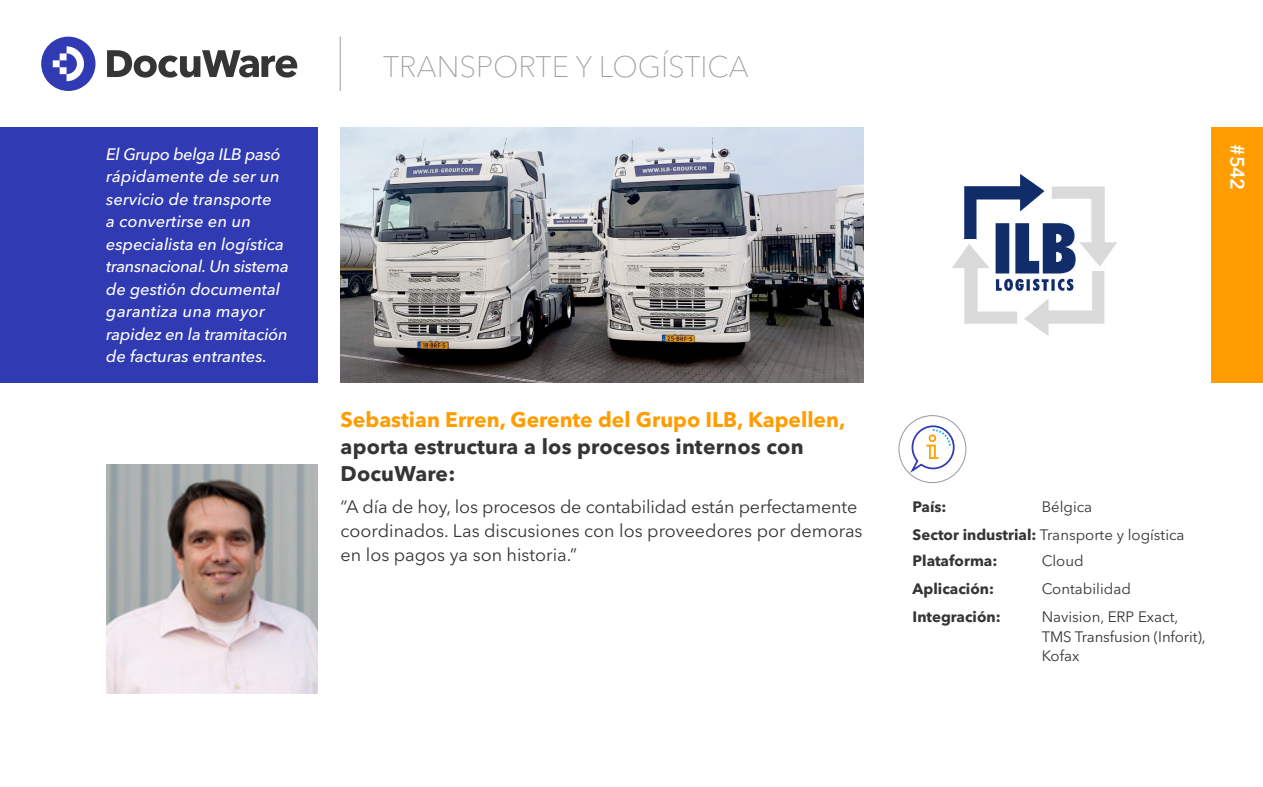
<style>
.page{position:relative;width:1263px;height:787px;background:#fff}
.page>*{position:absolute;margin:0;border:0;box-sizing:border-box;transform-origin:0 0}
.t1{font:100 29.4px "Avenir Next LT Pro";color:#9e9e9e}
.t2{font:700 21px/27px "Avenir Next LT Pro";letter-spacing:.01em;color:#353535}
.t3{font:700 21px "Avenir Next LT Pro";color:#ff9d00}
.t4{font:600 19.5px "Avenir Next LT Pro";color:#fff}
.t5{font:18px/24px "Avenir Next LT Pro";color:#353535}
.t6{font:italic 500 16.5px/22.5px "Avenir Next LT Pro";color:#fff}
.t7{font:15px/19.5px "Avenir Next LT Pro";color:#353535}
.t8{font:700 15px "Avenir Next LT Pro";color:#353535}
.s1{font-weight:700}
</style>
<div class="page">
<svg style="left:41px;top:37px;width:55px;height:54px"></svg>
<svg style="left:107px;top:50px;width:190px;height:28px"></svg>
<hr style="left:340px;top:37px;width:1px;height:54px;background:#9e9e9e">
<div style="left:1212px;top:128px;width:51px;height:255px;background:#ff9d00"></div>
<div style="left:0;top:128px;width:317px;height:255px;background:#303ab2"></div>
<div style="left:898px;top:415px;width:68px;height:68px;border:1px solid #9e9e9e;border-radius:50%"></div>
<svg style="left:908px;top:424px;width:47px;height:51px"></svg>
<img style="left:106px;top:465px;width:211px;height:228px">
<img style="left:953px;top:175px;width:163px;height:160px">
<img style="left:341px;top:128px;width:522px;height:255px">
<p class="t6" style="left:106px;top:143px;width:184px">El Grupo belga ILB pasó rápidamente de ser un servicio de transporte<br>a convertirse en un especialista en logística transnacional. Un sistema de gestión documental garantiza una mayor rapidez en la tramitación de facturas entrantes.</p>
<h1 class="t1" style="left:383px;top:49px;width:367px">TRANSPORTE Y LOGÍSTICA</h1>
<p class="t4" style="left:1249px;top:144px;width:47px;rotate:90deg">#542</p>
<p class="t3" style="left:341px;top:406px;width:506px">Sebastian Erren, Gerente del Grupo ILB, Kapellen,</p>
<p class="t2" style="left:341px;top:433px;width:465px">aporta estructura a los procesos internos con<br>DocuWare:</p>
<p class="t5" style="left:341px;top:495px;width:523px">“A día de hoy, los procesos de contabilidad están perfectamente coordinados. Las discusiones con los proveedores por demoras en los pagos ya son historia.”</p>
<p class="t8" style="left:913px;top:497px;width:35px">País:</p>
<p class="t7" style="left:913px;top:492px;width:273px;line-height:28px;text-indent:129px">Bélgica<br><span class="s1">Sector industrial:</span> Transporte y logística</p>
<p class="t8" style="left:913px;top:551px;width:86px">Plataforma:</p>
<p class="t7" style="left:1042px;top:551px;width:44px">Cloud</p>
<p class="t8" style="left:913px;top:579px;width:83px">Aplicación:</p>
<p class="t7" style="left:1042px;top:579px;width:91px">Contabilidad</p>
<p class="t8" style="left:913px;top:607px;width:90px">Integración:</p>
<p class="t7" style="left:1042px;top:607px;width:165px">Navision, ERP Exact,<br>TMS Transfusion (Inforit),<br>Kofax</p>
</div>
